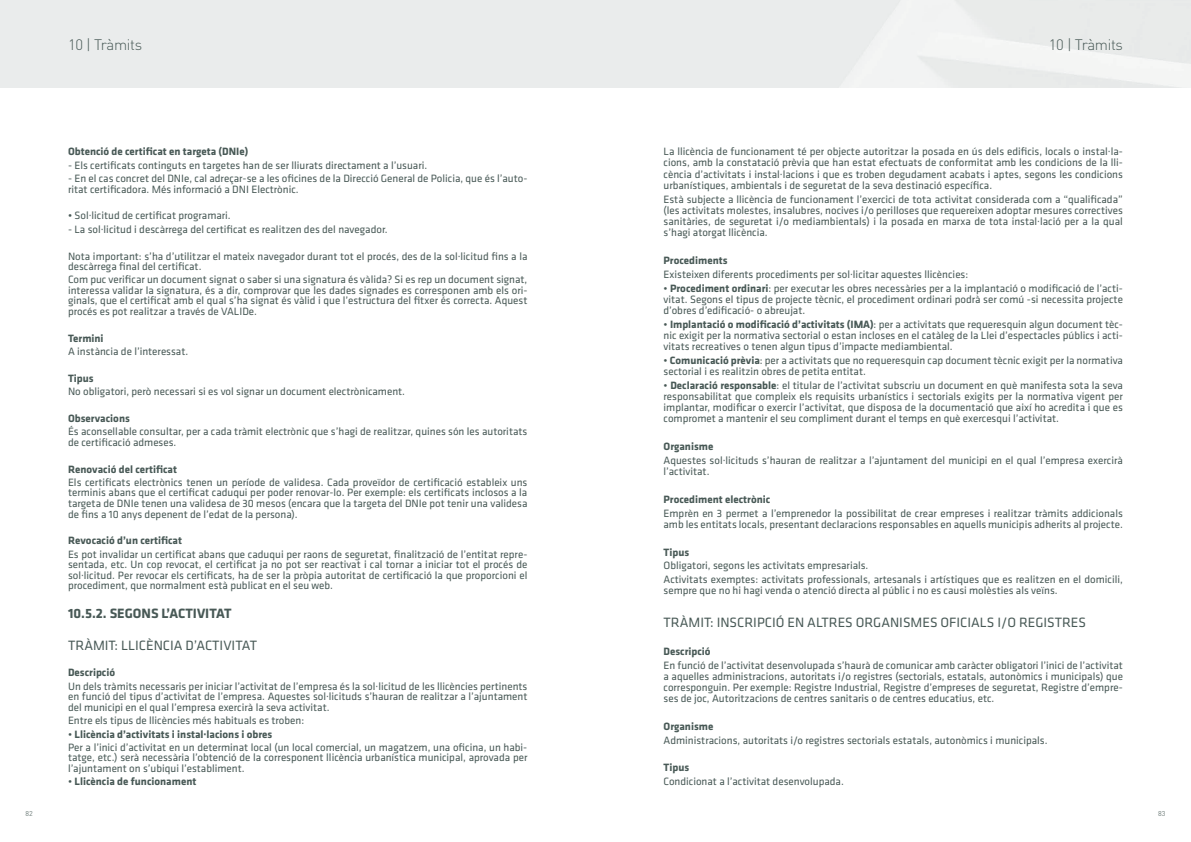
<style>
.page{position:relative;width:1191px;height:842px;background:#fff}
.page>*{position:absolute;margin:0;border:0;box-sizing:border-box;transform-origin:0 0}
.t1{font:300 15px "DIN";letter-spacing:-.025em;color:#485956}
.t2{font:14px "Klavika CH";color:#485956}
.t3{font:700 14px "Klavika CH";color:#485956}
.t4{font:11px/11.1px "Klavika CH";color:#485956;text-align:justify}
.t5{font:700 11px "Klavika CH";color:#485956}
.t6{font:7px "DIN";color:#6d7b78}
.s1{font-weight:700}
.s2{font-weight:400}
</style>
<div class="page">
<h1 class="t1" style="left:68px;top:36px;width:76px">10 | Tràmits</h1>
<p class="t5" style="left:68px;top:144px;width:182px">Obtenció de certificat en targeta (DNIe)</p>
<p class="t4" style="left:68px;top:159px;width:361px">- Els certificats continguts en targetes han de ser lliurats directament a l’usuari.</p>
<p class="t4" style="left:68px;top:173px;width:461px;line-height:10.5px">- En el cas concret del DNIe, cal adreçar-se a les oficines de la Direcció General de Policia, que és l’auto&shy;ritat certificadora. Més informació a DNI Electrònic.</p>
<p class="t4" style="left:68px;top:210px;width:164px">• Sol·licitud de certificat programari.</p>
<p class="t4" style="left:68px;top:223px;width:321px">- La sol·licitud i descàrrega del certificat es realitzen des del navegador.</p>
<p class="t4" style="left:68px;top:250px;width:461px;line-height:10.5px">Nota important: s’ha d’utilitzar el mateix navegador durant tot el procés, des de la sol·licitud fins a la descàrrega final del certificat.</p>
<p class="t4" style="left:68px;top:274px;width:461px;line-height:10.5px">Com puc verificar un document signat o saber si una signatura és vàlida? Si es rep un document signat, interessa validar la signatura, és a dir, comprovar que les dades signades es corresponen amb els ori&shy;ginals, que el certificat amb el qual s’ha signat és vàlid i que l’estructura del fitxer és correcta. Aquest procés es pot realitzar a través de VALIDe.</p>
<p class="t5" style="left:68px;top:330px;width:37px">Termini</p>
<p class="t4" style="left:68px;top:345px;width:122px">A instància de l’interessat.</p>
<p class="t5" style="left:68px;top:370px;width:27px">Tipus</p>
<p class="t4" style="left:68px;top:386px;width:338px">No obligatori, però necessari si es vol signar un document electrònicament.</p>
<p class="t5" style="left:68px;top:410px;width:63px">Observacions</p>
<p class="t4" style="left:68px;top:426px;width:461px;line-height:10.5px">És aconsellable consultar, per a cada tràmit electrònic que s’hagi de realitzar, quines són les autoritats de certificació admeses.</p>
<p class="t5" style="left:68px;top:461px;width:110px">Renovació del certificat</p>
<p class="t4" style="left:68px;top:477px;width:461px;line-height:10.5px">Els certificats electrònics tenen un període de validesa. Cada proveïdor de certificació estableix uns terminis abans que el certificat caduqui per poder renovar-lo. Per exemple: els certificats inclosos a la targeta de DNIe tenen una validesa de 30 mesos (encara que la targeta del DNIe pot tenir una validesa de fins a 10 anys depenent de l’edat de la persona).</p>
<p class="t5" style="left:68px;top:533px;width:115px">Revocació d’un certificat</p>
<p class="t4" style="left:68px;top:548px;width:461px;line-height:10.5px">Es pot invalidar un certificat abans que caduqui per raons de seguretat, finalització de l’entitat repre&shy;sentada, etc. Un cop revocat, el certificat ja no pot ser reactivat i cal tornar a iniciar tot el procés de sol·licitud. Per revocar els certificats, ha de ser la pròpia autoritat de certificació la que proporcioni el procediment, que normalment està publicat en el seu web.</p>
<p class="t3" style="left:68px;top:604px;width:165px">10.5.2. SEGONS L’ACTIVITAT</p>
<p class="t2" style="left:68px;top:636px;width:191px">TRÀMIT: LLICÈNCIA D’ACTIVITAT</p>
<p class="t5" style="left:68px;top:665px;width:49px">Descripció</p>
<p class="t4" style="left:68px;top:680px;width:461px;line-height:10.5px">Un dels tràmits necessaris per iniciar l’activitat de l’empresa és la sol·licitud de les llicències pertinents en funció del tipus d’activitat de l’empresa. Aquestes sol·licituds s’hauran de realitzar a l’ajuntament del municipi en el qual l’empresa exercirà la seva activitat.</p>
<p class="t4" style="left:68px;top:715px;width:238px">Entre els tipus de llicències més habituals es troben:</p>
<p class="t4" style="left:68px;top:727px;width:461px;line-height:13.4px">• <span class="s1">Llicència d’activitats i instal·lacions i obres<br></span>Per a l’inici d’activitat en un determinat local (un local comercial, un magatzem, una oficina, un habi-</p>
<p class="t4" style="left:68px;top:752px;width:461px;line-height:10.5px">tatge, etc.) serà necessària l’obtenció de la corresponent llicència urbanística municipal, aprovada per l’ajuntament on s’ubiqui l’establiment.</p>
<p class="t5" style="left:68px;top:774px;width:130px"><span class="s2">•</span> Llicència de funcionament</p>
<h1 class="t1" style="left:1049px;top:36px;width:76px">10 | Tràmits</h1>
<p class="t4" style="left:663px;top:146px;width:461px">La llicència de funcionament té per objecte autoritzar la posada en ús dels edificis, locals o instal·la&shy;cions, amb la constatació prèvia que han estat efectuats de conformitat amb les condicions de la lli&shy;cència d’activitats i instal·lacions i que es troben degudament acabats i aptes, segons les condicions urbanístiques, ambientals i de seguretat de la seva destinació específica.</p>
<p class="t4" style="left:663px;top:193px;width:461px">Està subjecte a llicència de funcionament l’exercici de tota activitat considerada com a “qualificada” (les activitats molestes, insalubres, nocives i/o perilloses que requereixen adoptar mesures correctives sanitàries, de seguretat i/o mediambientals) i la posada en marxa de tota instal·lació per a la qual s’hagi atorgat llicència.</p>
<p class="t5" style="left:663px;top:252px;width:65px">Procediments</p>
<p class="t4" style="left:663px;top:268px;width:306px">Existeixen diferents procediments per sol·licitar aquestes llicències:</p>
<p class="t4" style="left:663px;top:282px;width:461px">• <span class="s1">Procediment ordinari</span>: per executar les obres necessàries per a la implantació o modificació de l’acti&shy;vitat. Segons el tipus de projecte tècnic, el procediment ordinari podrà ser comú -si necessita projecte d’obres d’edificació- o abreujat.</p>
<p class="t4" style="left:663px;top:318px;width:461px">• <span class="s1">Implantació o modificació d’activitats (IMA)</span>: per a activitats que requeresquin algun document tèc&shy;nic exigit per la normativa sectorial o estan incloses en el catàleg de la Llei d’espectacles públics i acti&shy;vitats recreatives o tenen algun tipus d’impacte mediambiental.</p>
<p class="t4" style="left:663px;top:354px;width:461px">• <span class="s1">Comunicació prèvia</span>: per a activitats que no requeresquin cap document tècnic exigit per la normativa sectorial i es realitzin obres de petita entitat.</p>
<p class="t4" style="left:663px;top:379px;width:461px">• <span class="s1">Declaració responsable</span>: el titular de l’activitat subscriu un document en què manifesta sota la seva responsabilitat que compleix els requisits urbanístics i sectorials exigits per la normativa vigent per implantar, modificar o exercir l’activitat, que disposa de la documentació que així ho acredita i que es compromet a mantenir el seu compliment durant el temps en què exercesqui l’activitat.</p>
<p class="t5" style="left:663px;top:438px;width:51px">Organisme</p>
<p class="t4" style="left:663px;top:454px;width:461px">Aquestes sol·licituds s’hauran de realitzar a l’ajuntament del municipi en el qual l’empresa exercirà l’activitat.</p>
<p class="t5" style="left:663px;top:491px;width:108px">Procediment electrònic</p>
<p class="t4" style="left:663px;top:507px;width:461px">Emprèn en 3 permet a l’emprenedor la possibilitat de crear empreses i realitzar tràmits addicionals amb les entitats locals, presentant declaracions responsables en aquells municipis adherits al projecte.</p>
<p class="t5" style="left:663px;top:544px;width:27px">Tipus</p>
<p class="t4" style="left:663px;top:558px;width:461px;line-height:13.9px">Obligatori, segons les activitats empresarials.<br>Activitats exemptes: activitats professionals, artesanals i artístiques que es realitzen en el domicili,</p>
<p class="t4" style="left:663px;top:585px;width:395px">sempre que no hi hagi venda o atenció directa al públic i no es causi molèsties als veïns.</p>
<p class="t2" style="left:663px;top:613px;width:424px">TRÀMIT: INSCRIPCIÓ EN ALTRES ORGANISMES OFICIALS I/O REGISTRES</p>
<p class="t5" style="left:663px;top:643px;width:49px">Descripció</p>
<p class="t4" style="left:663px;top:659px;width:461px">En funció de l’activitat desenvolupada s’haurà de comunicar amb caràcter obligatori l’inici de l’activitat a aquelles administracions, autoritats i/o registres (sectorials, estatals, autonòmics i municipals) que corresponguin. Per exemple: Registre Industrial, Registre d’empreses de seguretat, Registre d’empre&shy;ses de joc, Autoritzacions de centres sanitaris o de centres educatius, etc.</p>
<p class="t5" style="left:663px;top:718px;width:51px">Organisme</p>
<p class="t4" style="left:663px;top:734px;width:385px">Administracions, autoritats i/o registres sectorials estatals, autonòmics i municipals.</p>
<p class="t5" style="left:663px;top:760px;width:27px">Tipus</p>
<p class="t4" style="left:663px;top:776px;width:182px">Condicionat a l’activitat desenvolupada.</p>
<p class="t6" style="left:26px;top:809px;width:9px">82</p>
<p class="t6" style="left:1158px;top:809px;width:9px">83</p>
</div>
